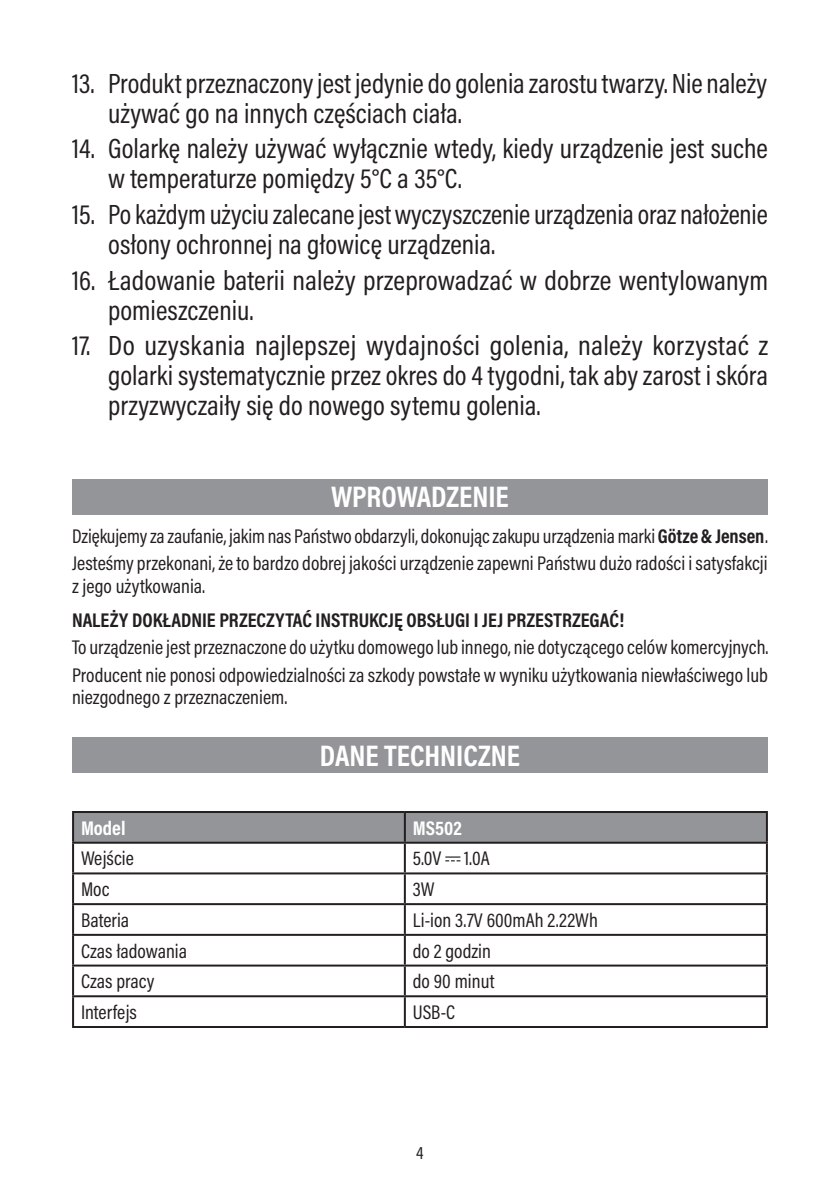
<style>
.page{position:relative;width:840px;height:1191px;background:#fff}
.page>*{position:absolute;margin:0;border:0;box-sizing:border-box;transform-origin:0 0}
.t1{font:700 30px "Acumin Pro Cond";letter-spacing:-.005em;color:#fff}
.t2{font:28px/30px "Acumin Pro Cond";color:#231f20}
.t3{font:20px/27.6px "Acumin Pro Cond";color:#231f20}
.t4{font:700 20px "Acumin Pro Cond";letter-spacing:.03em;color:#231f20}
.t5{font:700 20px "Acumin Pro Cond";letter-spacing:.005em;color:#231f20}
.t6{font:700 20px "Acumin Pro Cond";color:#fff}
.t7{font:18px "Acumin Pro Cond";color:#231f20}
.s1{font-weight:700}
</style>
<div class="page">
<div style="left:72px;top:737px;width:695px;height:35px;background:#939598"></div>
<div style="left:72px;top:479px;width:695px;height:35px;background:#939598"></div>
<div style="left:74px;top:813px;width:691px;height:28px;background:#939598"></div>
<hr style="left:72px;top:811px;width:332px;height:2px;background:#231f20">
<hr style="left:72px;top:813px;width:2px;height:28px;background:#231f20">
<hr style="left:404px;top:811px;width:363px;height:2px;background:#231f20">
<hr style="left:403px;top:813px;width:2px;height:28px;background:#231f20">
<hr style="left:765px;top:813px;width:2px;height:28px;background:#231f20">
<hr style="left:72px;top:841px;width:332px;height:2px;background:#231f20">
<hr style="left:72px;top:843px;width:2px;height:29px;background:#231f20">
<hr style="left:404px;top:841px;width:363px;height:2px;background:#231f20">
<hr style="left:403px;top:843px;width:2px;height:29px;background:#231f20">
<hr style="left:765px;top:843px;width:2px;height:29px;background:#231f20">
<hr style="left:72px;top:872px;width:332px;height:2px;background:#231f20">
<hr style="left:72px;top:874px;width:2px;height:29px;background:#231f20">
<hr style="left:404px;top:872px;width:363px;height:2px;background:#231f20">
<hr style="left:403px;top:874px;width:2px;height:29px;background:#231f20">
<hr style="left:765px;top:874px;width:2px;height:29px;background:#231f20">
<hr style="left:72px;top:903px;width:332px;height:2px;background:#231f20">
<hr style="left:72px;top:905px;width:2px;height:29px;background:#231f20">
<hr style="left:404px;top:903px;width:363px;height:2px;background:#231f20">
<hr style="left:403px;top:905px;width:2px;height:29px;background:#231f20">
<hr style="left:765px;top:905px;width:2px;height:29px;background:#231f20">
<hr style="left:72px;top:934px;width:332px;height:2px;background:#231f20">
<hr style="left:72px;top:936px;width:2px;height:28px;background:#231f20">
<hr style="left:404px;top:934px;width:363px;height:2px;background:#231f20">
<hr style="left:403px;top:936px;width:2px;height:28px;background:#231f20">
<hr style="left:765px;top:936px;width:2px;height:28px;background:#231f20">
<hr style="left:72px;top:964px;width:332px;height:2px;background:#231f20">
<hr style="left:72px;top:966px;width:2px;height:29px;background:#231f20">
<hr style="left:404px;top:964px;width:363px;height:2px;background:#231f20">
<hr style="left:403px;top:966px;width:2px;height:29px;background:#231f20">
<hr style="left:765px;top:966px;width:2px;height:29px;background:#231f20">
<hr style="left:72px;top:995px;width:332px;height:2px;background:#231f20">
<hr style="left:72px;top:997px;width:2px;height:29px;background:#231f20">
<hr style="left:404px;top:995px;width:363px;height:2px;background:#231f20">
<hr style="left:403px;top:997px;width:2px;height:29px;background:#231f20">
<hr style="left:765px;top:997px;width:2px;height:29px;background:#231f20">
<hr style="left:72px;top:1026px;width:332px;height:2px;background:#231f20">
<hr style="left:404px;top:1026px;width:363px;height:2px;background:#231f20">
<svg style="left:445px;top:856px;width:15px;height:5px"></svg>
<p class="t2" style="left:108px;top:67px;width:660px;text-indent:-36px">13. Produkt przeznaczony jest jedynie do golenia zarostu twarzy. Nie należy używać go na innych częściach ciała.</p>
<p class="t2" style="left:108px;top:133px;width:661px;text-indent:-36px">14. Golarkę należy używać wyłącznie wtedy, kiedy urządzenie jest suche w temperaturze pomiędzy 5°C a 35°C.</p>
<p class="t2" style="left:108px;top:199px;width:661px;text-indent:-36px">15. Po każdym użyciu zalecane jest wyczyszczenie urządzenia oraz nałożenie osłony ochronnej na głowicę urządzenia.</p>
<p class="t2" style="left:108px;top:264px;width:661px;text-indent:-36px">16. Ładowanie baterii należy przeprowadzać w dobrze wentylowanym pomieszczeniu.</p>
<p class="t2" style="left:108px;top:330px;width:661px;text-align:justify;text-indent:-36px">17. Do uzyskania najlepszej wydajności golenia, należy korzystać z golarki systematycznie przez okres do 4 tygodni, tak aby zarost i skóra przyzwyczaiły się do nowego sytemu golenia.</p>
<p class="t1" style="left:331px;top:477px;width:38px">WPROWA</p>
<p class="t1" style="left:431px;top:477px;width:29px">DZENIE</p>
<p class="t3" style="left:72px;top:522px;width:697px">Dziękujemy za zaufanie, jakim nas Państwo obdarzyli, dokonując zakupu urządzenia marki <span class="s1">GÖTZE &amp; JENSEN</span>.<br>Jesteśmy przekonani, że to bardzo dobrej jakości urządzenie zapewni Państwu dużo radości i satysfakcji</p>
<p class="t3" style="left:72px;top:571px;width:134px">z jego użytkowania.</p>
<p class="t5" style="left:72px;top:606px;width:158px">NALEŻY DOKŁADNIE PRZECZ</p>
<p class="t4" style="left:275px;top:606px;width:50px">YTAĆ INSTRUKCJ</p>
<p class="t4" style="left:394px;top:606px;width:123px">Ę OBSŁUGI IJEJPRZESTRZEGA</p>
<p class="t4" style="left:609px;top:606px;width:16px">Ć!</p>
<p class="t3" style="left:72px;top:633px;width:697px">To urządzenie jest przeznaczone do użytku domowego lub innego, nie dotyczącego celów komercyjnych.<br>Producent nie ponosi odpowiedzialności za szkody powstałe w wyniku użytkowania niewłaściwego lub</p>
<p class="t3" style="left:72px;top:683px;width:216px">niezgodnego z przeznaczeniem.</p>
<p class="t1" style="left:319px;top:736px;width:135px">DANE TECHNICZNE</p>
<p class="t6" style="left:81px;top:814px;width:46px">MODEL</p>
<p class="t6" style="left:412px;top:814px;width:50px">MS502</p>
<p class="t3" style="left:81px;top:844px;width:54px">Wejście</p>
<p class="t3" style="left:412px;top:844px;width:78px">5.0V 1.0A</p>
<p class="t3" style="left:81px;top:875px;width:30px">Moc</p>
<p class="t3" style="left:412px;top:875px;width:23px">3W</p>
<p class="t3" style="left:81px;top:905px;width:50px">Bateria</p>
<p class="t3" style="left:412px;top:905px;width:186px">Li-ion 3.7V 600mAh 2.22Wh</p>
<p class="t3" style="left:81px;top:936px;width:107px">Czas ładowania</p>
<p class="t3" style="left:412px;top:936px;width:80px">do 2 godzin</p>
<p class="t3" style="left:81px;top:967px;width:75px">Czas pracy</p>
<p class="t3" style="left:412px;top:967px;width:83px">do 90 minut</p>
<p class="t3" style="left:81px;top:998px;width:57px">Interfejs</p>
<p class="t3" style="left:412px;top:998px;width:44px">USB-C</p>
<p class="t7" style="left:416px;top:1141px;width:9px">4</p>
</div>
